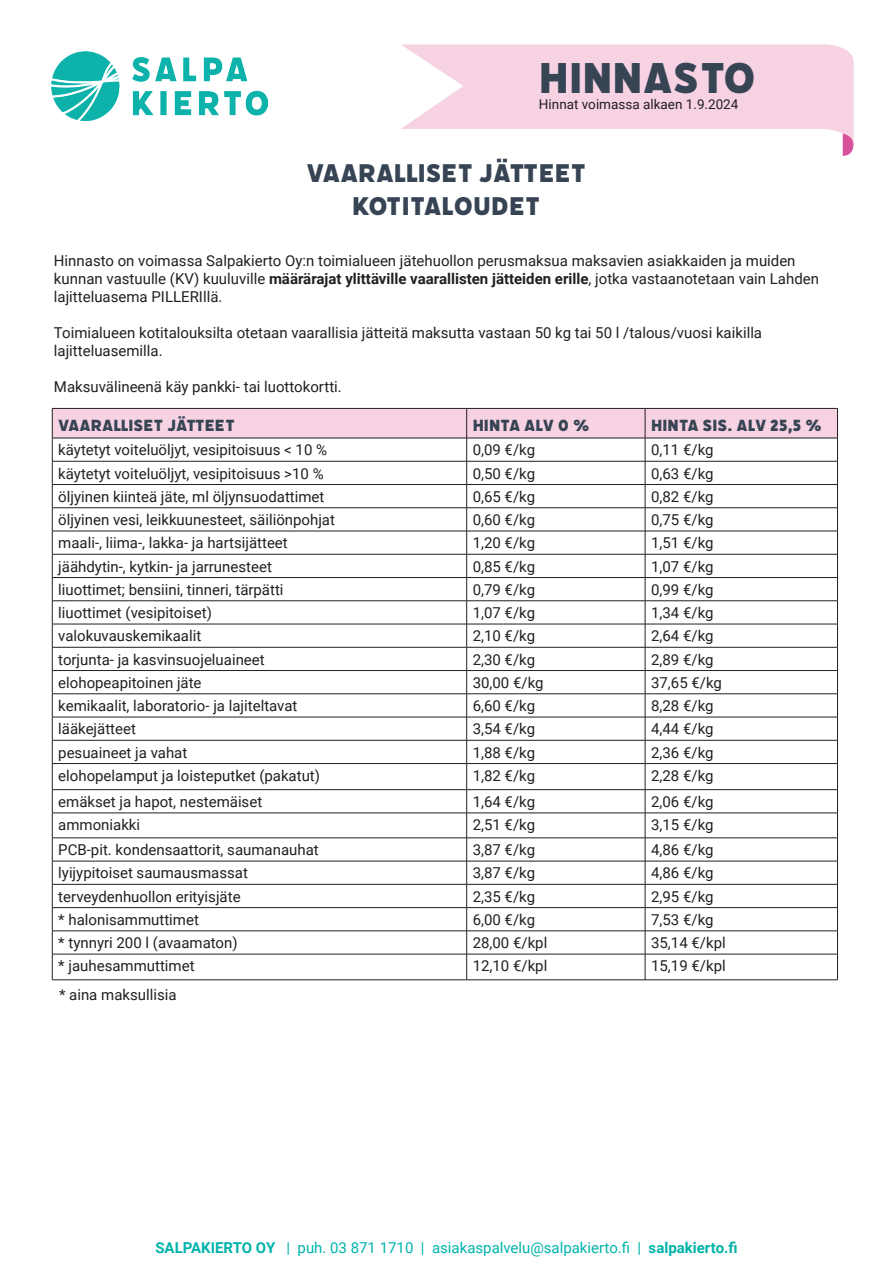
<style>
.page{position:relative;width:893px;height:1263px;background:#fff}
.page>*{position:absolute;margin:0;border:0;box-sizing:border-box;transform-origin:0 0}
.t1{font:48px "Filicudi Solid";color:#374454}
.t2{font:28.5px/33px "Filicudi Solid";color:#374454;text-align:center}
.t3{font:18px "Filicudi Solid";color:#374454}
.t4{font:15px/18px "Roboto";color:#231f20}
.t5{font:15px "Roboto";color:#00b3aa}
.t6{font:13.5px "Roboto";color:#231f20}
.s1{font-weight:700}
</style>
<div class="page">
<img style="left:51px;top:52px;width:217px;height:68px">
<svg style="left:52px;top:408px;width:786px;height:571px"></svg>
<hr style="left:52px;top:979px;width:415px;height:1px;background:#231f20">
<hr style="left:467px;top:979px;width:178px;height:1px;background:#231f20">
<hr style="left:645px;top:979px;width:193px;height:1px;background:#231f20">
<svg style="left:401px;top:44px;width:453px;height:100px;fill:#f6d2e3"></svg>
<svg style="left:843px;top:134px;width:11px;height:22px"></svg>
<h1 class="t1" style="left:539px;top:50px;width:28px">HINNASTO</h1>
<p class="t6" style="left:539px;top:95px;width:201px">Hinnat voimassa alkaen 1.9.2024</p>
<h2 class="t2" style="left:307px;top:157px;width:281px">VAARALLISET JÄTTEET<br>KOTITALOUDET</h2>
<p class="t4" style="left:54px;top:251px;width:767px">Hinnasto on voimassa Salpakierto Oy:n toimialueen jätehuollon perusmaksua maksavien asiakkaiden ja muiden kunnan vastuulle (KV) kuuluville <span class="s1">määrärajat ylittäville vaarallisten jätteiden erille</span>, jotka vastaanotetaan vain Lahden lajitteluasema PILLERIllä.</p>
<p class="t4" style="left:54px;top:323px;width:710px">Toimialueen kotitalouksilta otetaan vaarallisia jätteitä maksutta vastaan 50 kg tai 50 l /talous/vuosi kaikilla lajitteluasemilla.</p>
<p class="t4" style="left:54px;top:377px;width:289px">Maksuvälineenä käy pankki- tai luottokortti.</p>
<p class="t3" style="left:58px;top:414px;width:178px">VAARALLISET JÄTTEET</p>
<p class="t3" style="left:473px;top:414px;width:118px">HINTA ALV 0 %</p>
<p class="t3" style="left:651px;top:414px;width:172px">HINTA SIS. ALV 25,5 %</p>
<p class="t4" style="left:58px;top:440px;width:270px">käytetyt voiteluöljyt, vesipitoisuus &lt; 10 %</p>
<p class="t4" style="left:473px;top:440px;width:64px">0,09 €/kg</p>
<p class="t4" style="left:651px;top:440px;width:64px">0,11 €/kg</p>
<p class="t4" style="left:58px;top:464px;width:267px">käytetyt voiteluöljyt, vesipitoisuus &gt;10 %</p>
<p class="t4" style="left:473px;top:464px;width:64px">0,50 €/kg</p>
<p class="t4" style="left:651px;top:464px;width:64px">0,63 €/kg</p>
<p class="t4" style="left:58px;top:487px;width:268px">öljyinen kiinteä jäte, ml öljynsuodattimet</p>
<p class="t4" style="left:473px;top:487px;width:64px">0,65 €/kg</p>
<p class="t4" style="left:651px;top:487px;width:64px">0,82 €/kg</p>
<p class="t4" style="left:58px;top:510px;width:278px">öljyinen vesi, leikkuunesteet, säiliönpohjat</p>
<p class="t4" style="left:473px;top:510px;width:64px">0,60 €/kg</p>
<p class="t4" style="left:651px;top:510px;width:64px">0,75 €/kg</p>
<p class="t4" style="left:58px;top:533px;width:231px">maali-, liima-, lakka- ja hartsijätteet</p>
<p class="t4" style="left:473px;top:533px;width:64px">1,20 €/kg</p>
<p class="t4" style="left:651px;top:533px;width:64px">1,51 €/kg</p>
<p class="t4" style="left:58px;top:557px;width:215px">jäähdytin-, kytkin- ja jarrunesteet</p>
<p class="t4" style="left:473px;top:557px;width:64px">0,85 €/kg</p>
<p class="t4" style="left:651px;top:557px;width:64px">1,07 €/kg</p>
<p class="t4" style="left:58px;top:580px;width:227px">liuottimet; bensiini, tinneri, tärpätti</p>
<p class="t4" style="left:473px;top:580px;width:64px">0,79 €/kg</p>
<p class="t4" style="left:651px;top:580px;width:64px">0,99 €/kg</p>
<p class="t4" style="left:58px;top:603px;width:155px">liuottimet (vesipitoiset)</p>
<p class="t4" style="left:473px;top:603px;width:64px">1,07 €/kg</p>
<p class="t4" style="left:651px;top:603px;width:64px">1,34 €/kg</p>
<p class="t4" style="left:58px;top:626px;width:145px">valokuvauskemikaalit</p>
<p class="t4" style="left:473px;top:626px;width:64px">2,10 €/kg</p>
<p class="t4" style="left:651px;top:626px;width:64px">2,64 €/kg</p>
<p class="t4" style="left:58px;top:650px;width:208px">torjunta- ja kasvinsuojeluaineet</p>
<p class="t4" style="left:473px;top:650px;width:64px">2,30 €/kg</p>
<p class="t4" style="left:651px;top:650px;width:64px">2,89 €/kg</p>
<p class="t4" style="left:58px;top:673px;width:145px">elohopeapitoinen jäte</p>
<p class="t4" style="left:473px;top:673px;width:72px">30,00 €/kg</p>
<p class="t4" style="left:651px;top:673px;width:72px">37,65 €/kg</p>
<p class="t4" style="left:58px;top:696px;width:241px">kemikaalit, laboratorio- ja lajiteltavat</p>
<p class="t4" style="left:473px;top:696px;width:64px">6,60 €/kg</p>
<p class="t4" style="left:651px;top:696px;width:64px">8,28 €/kg</p>
<p class="t4" style="left:58px;top:719px;width:79px">lääkejätteet</p>
<p class="t4" style="left:473px;top:719px;width:64px">3,54 €/kg</p>
<p class="t4" style="left:651px;top:719px;width:64px">4,44 €/kg</p>
<p class="t4" style="left:58px;top:743px;width:131px">pesuaineet ja vahat</p>
<p class="t4" style="left:473px;top:743px;width:64px">1,88 €/kg</p>
<p class="t4" style="left:651px;top:743px;width:64px">2,36 €/kg</p>
<p class="t4" style="left:58px;top:766px;width:263px">elohopelamput ja loisteputket (pakatut)</p>
<p class="t4" style="left:473px;top:766px;width:64px">1,82 €/kg</p>
<p class="t4" style="left:651px;top:766px;width:64px">2,28 €/kg</p>
<p class="t4" style="left:58px;top:792px;width:205px">emäkset ja hapot, nestemäiset</p>
<p class="t4" style="left:473px;top:792px;width:64px">1,64 €/kg</p>
<p class="t4" style="left:651px;top:792px;width:64px">2,06 €/kg</p>
<p class="t4" style="left:58px;top:815px;width:83px">ammoniakki</p>
<p class="t4" style="left:473px;top:815px;width:64px">2,51 €/kg</p>
<p class="t4" style="left:651px;top:815px;width:64px">3,15 €/kg</p>
<p class="t4" style="left:58px;top:840px;width:262px">PCB-pit. kondensaattorit, saumanauhat</p>
<p class="t4" style="left:473px;top:840px;width:64px">3,87 €/kg</p>
<p class="t4" style="left:651px;top:840px;width:64px">4,86 €/kg</p>
<p class="t4" style="left:58px;top:863px;width:191px">lyijypitoiset saumausmassat</p>
<p class="t4" style="left:473px;top:863px;width:64px">3,87 €/kg</p>
<p class="t4" style="left:651px;top:863px;width:64px">4,86 €/kg</p>
<p class="t4" style="left:58px;top:887px;width:184px">terveydenhuollon erityisjäte</p>
<p class="t4" style="left:473px;top:887px;width:64px">2,35 €/kg</p>
<p class="t4" style="left:651px;top:887px;width:64px">2,95 €/kg</p>
<p class="t4" style="left:58px;top:910px;width:142px">* halonisammuttimet</p>
<p class="t4" style="left:473px;top:910px;width:64px">6,00 €/kg</p>
<p class="t4" style="left:651px;top:910px;width:64px">7,53 €/kg</p>
<p class="t4" style="left:58px;top:933px;width:181px">* tynnyri 200 l (avaamaton)</p>
<p class="t4" style="left:473px;top:933px;width:76px">28,00 €/kpl</p>
<p class="t4" style="left:651px;top:933px;width:76px">35,14 €/kpl</p>
<p class="t4" style="left:58px;top:956px;width:138px">* jauhesammuttimet</p>
<p class="t4" style="left:473px;top:956px;width:76px">12,10 €/kpl</p>
<p class="t4" style="left:651px;top:956px;width:76px">15,19 €/kpl</p>
<p class="t4" style="left:59px;top:985px;width:119px">* aina maksullisia</p>
<p class="t5" style="left:155px;top:1237px;width:584px"><span class="s1">SALPAKIERTO OY</span> | puh. 03 871 1710 | asiakaspalvelu@salpakierto.fi | <span class="s1">salpakierto.fi</span></p>
</div>
